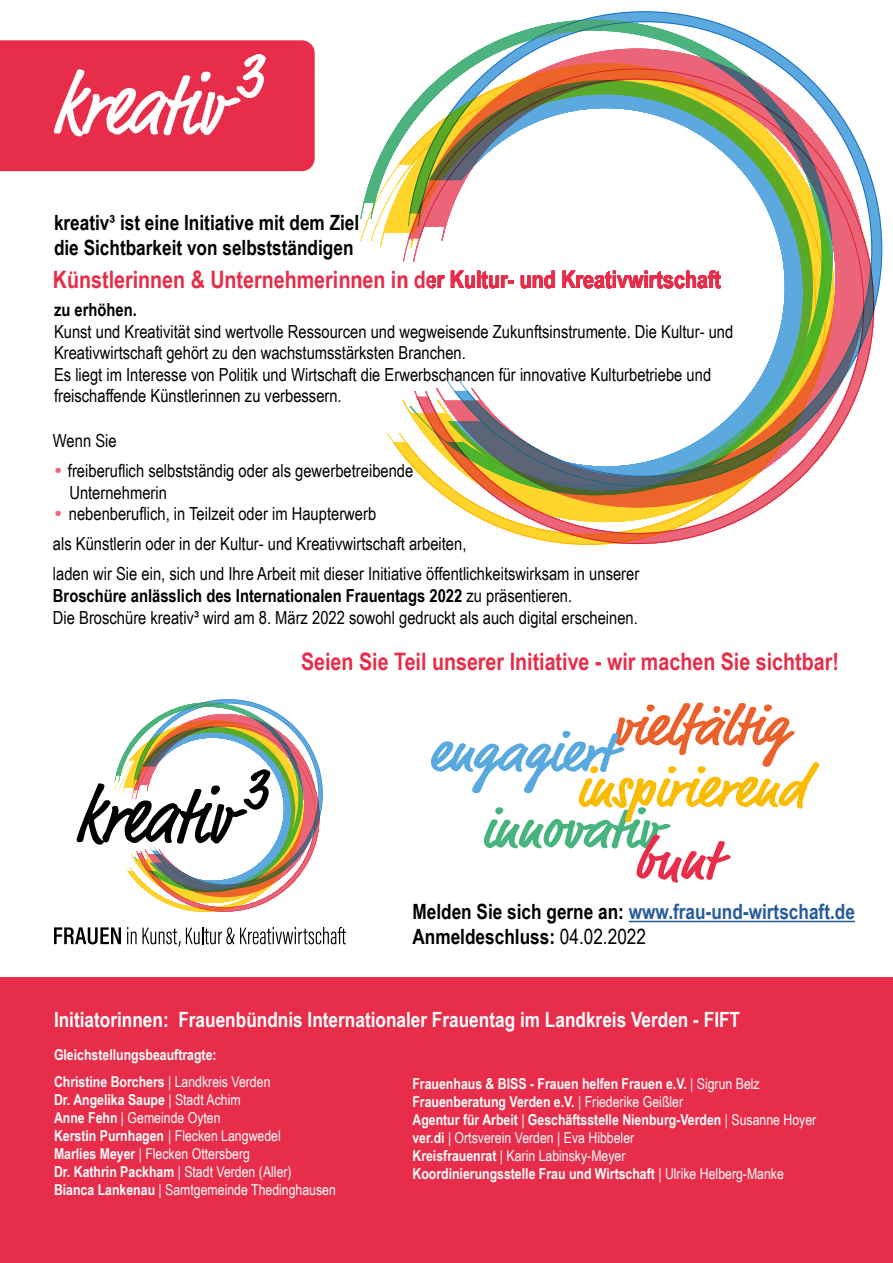
<style>
.page{position:relative;width:893px;height:1263px;background:#fff}
.page>*{position:absolute;margin:0;border:0;box-sizing:border-box;transform-origin:0 0}
.t1{font:700 24px "Arial Narrow";color:#e72d49}
.t2{font:700 21px/25.2px "Arial Narrow";color:#000}
.t3{font:700 21px "Arial Narrow";color:#fff}
.t4{font:18px/21.6px "Arial Narrow";color:#000}
.t5{font:700 18px "Arial Narrow";color:#000}
.t6{font:700 15px/18px "Arial Narrow";color:#fff}
.t7{font:15px/18px "Arial Narrow";color:#fff}
.s1{font-family:"Century Gothic";color:#ec6477}
.s2{font-weight:700}
.s3{color:#275b9b}
.s4{font-weight:400}
</style>
<div class="page">
<div style="left:0;top:977px;width:893px;height:286px;background:#e72d49"></div>
<svg style="left:77px;top:699px;width:246px;height:213px"></svg>
<svg style="left:54px;top:927px;width:67px;height:17px"></svg>
<svg style="left:127px;top:927px;width:219px;height:20px"></svg>
<svg style="left:360px;top:112px;width:431px;height:433px"></svg>
<div style="left:345px;top:241px;width:63px;height:191px;background:#fff"></div>
<svg style="left:407px;top:11px;width:475px;height:476px"></svg>
<div style="left:397px;top:226px;width:86px;height:154px;background:#fff"></div>
<hr style="left:629px;top:921px;width:226px;height:1px;background:#275b9b">
<svg style="left:0;top:40px;width:315px;height:131px;background:#e9465e"></svg>
<svg style="left:431px;top:702px;width:388px;height:181px"></svg>
<p class="t2" style="left:54px;top:208px;width:307px">kreativ³ ist eine Initiative mit dem Ziel die Sichtbarkeit von selbstständigen</p>
<h1 class="t1" style="left:53px;top:261px;width:670px">Künstlerinnen &amp; Unternehmerinnen in der Kultur- und Kreativwirtschaft</h1>
<p class="t5" style="left:54px;top:296px;width:84px">zu erhöhen.</p>
<p class="t4" style="left:54px;top:320px;width:681px">Kunst und Kreativität sind wertvolle Ressourcen und wegweisende Zukunftsinstrumente. Die Kultur- und Kreativwirtschaft gehört zu den wachstumsstärksten Branchen.<br>Es liegt im Interesse von Politik und Wirtschaft die Erwerbschancen für innovative Kulturbetriebe und freischaffende Künstlerinnen zu verbessern.</p>
<p class="t4" style="left:53px;top:429px;width:65px">Wenn Sie</p>
<p class="t4" style="left:69px;top:459px;width:345px;text-indent:-16px"><span class="s1">•</span> freiberuflich selbstständig oder als gewerbetreibende<br>Unternehmerin</p>
<p class="t4" style="left:53px;top:498px;width:588px;line-height:30.2px"><span class="s1">•</span> nebenberuflich, in Teilzeit oder im Haupterwerb<br>als Künstlerin oder in der Kultur- und Kreativwirtschaft arbeiten,<br>laden wir Sie ein, sich und Ihre Arbeit mit dieser Initiative öffentlichkeitswirksam in unserer</p>
<p class="t4" style="left:53px;top:584px;width:586px"><span class="s2">Broschüre anlässlich des Internationalen Frauentags 2022</span> zu präsentieren.<br>Die Broschüre kreativ³ wird am 8. März 2022 sowohl gedruckt als auch digital erscheinen.</p>
<h1 class="t1" style="left:301px;top:643px;width:539px">Seien Sie Teil unserer Initiative - wir machen Sie sichtbar!</h1>
<p class="t2" style="left:412px;top:898px;width:444px">Melden Sie sich gerne an: <span class="s3">www.frau-und-wirtschaft.de<br></span>Anmeldeschluss: <span class="s4">04.02.2022</span></p>
<p class="t3" style="left:54px;top:1004px;width:688px">Initiatorinnen: Frauenbündnis Internationaler Frauentag im Landkreis Verden - FIFT</p>
<p class="t6" style="left:54px;top:1041px;width:218px;line-height:26.5px">Gleichstellungsbeauftragte:<br>Christine Borchers <span class="s4">| Landkreis Verden</span></p>
<p class="t7" style="left:54px;top:1090px;width:283px"><span class="s2">Dr. Angelika Saupe</span> | Stadt Achim<br><span class="s2">Anne Fehn</span> | Gemeinde Oyten<br><span class="s2">Kerstin Purnhagen</span> | Flecken Langwedel<br><span class="s2">Marlies Meyer</span> | Flecken Ottersberg<br><span class="s2">Dr. Kathrin Packham</span> | Stadt Verden (Aller)<br><span class="s2">Bianca Lankenau</span> | Samtgemeinde Thedinghausen</p>
<p class="t6" style="left:412px;top:1073px;width:405px">Frauenhaus &amp; BISS - Frauen helfen Frauen e.V. <span class="s4">| Sigrun Belz </span>Frauenberatung Verden e.V. <span class="s4">| Friederike Geißler<br></span>Agentur für Arbeit <span class="s4">|</span> Geschäftsstelle Nienburg-Verden <span class="s4">| Susanne Hoyer </span>ver.di <span class="s4">| Ortsverein Verden | Eva Hibbeler<br></span>Kreisfrauenrat <span class="s4">| Karin Labinsky-Meyer<br></span>Koordinierungsstelle Frau und Wirtschaft <span class="s4">| Ulrike Helberg-Manke</span></p>
</div>
